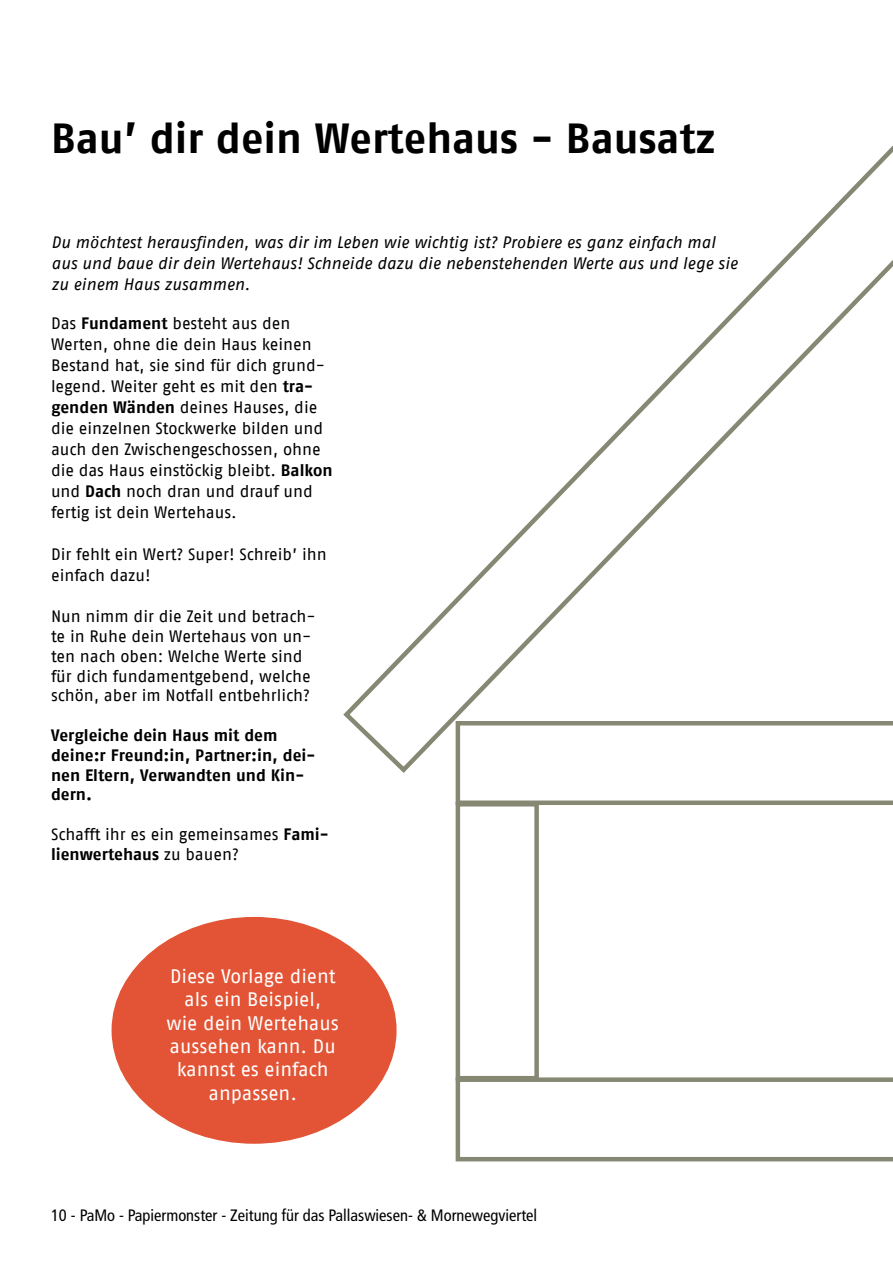
<style>
.page{position:relative;width:893px;height:1263px;background:#fff}
.page>*{position:absolute;margin:0;border:0;box-sizing:border-box;transform-origin:0 0}
.t1{font:700 42px "Fago No";color:#000}
.t2{font:19.5px/23.4px "Fago No";letter-spacing:-.005em;color:#fff;text-align:center}
.t3{font:16.5px/21px "Fago No";letter-spacing:-.005em;color:#000}
.t4{font:italic 16.5px/21px "Fago No";color:#000}
.t5{font:700 16.5px/19.8px "Fago No";color:#000}
.t6{font:condensed 16.5px "Frutiger LT Std";color:#000}
.s1{font-weight:700}
</style>
<div class="page">
<div style="left:112px;top:918px;width:284px;height:225px;background:#e25435;border-radius:50%"></div>
<svg style="left:456px;top:1077px;width:437px;height:84px"></svg>
<svg style="left:456px;top:776px;width:437px;height:29px"></svg>
<div style="left:456px;top:802px;width:83px;height:278px;background:#fff;border:4px solid #878874"></div>
<svg style="left:343px;top:145px;width:550px;height:631px"></svg>
<h1 class="t1" style="left:51px;top:114px;width:666px">Bau’ dir dein Wertehaus - Bausatz</h1>
<p class="t4" style="left:51px;top:232px;width:688px">Du möchtest herausfinden, was dir im Leben wie wichtig ist? Probiere es ganz einfach mal aus und baue dir dein Wertehaus! Schneide dazu die nebenstehenden Werte aus und lege sie zu einem Haus zusammen.</p>
<p class="t3" style="left:51px;top:313px;width:283px">Das <span class="s1">Fundament</span> besteht aus den Werten, ohne die dein Haus keinen Bestand hat, sie sind für dich grund&shy;legend. Weiter geht es mit den <span class="s1">tra&shy;genden Wänden</span> deines Hauses, die die einzelnen Stockwerke bilden und auch den Zwischengeschossen, ohne die das Haus einstöckig bleibt. <span class="s1">Balkon </span>und <span class="s1">Dach</span> noch dran und drauf und fertig ist dein Wertehaus.</p>
<p class="t3" style="left:51px;top:544px;width:277px">Dir fehlt ein Wert? Super! Schreib’ ihn einfach dazu!</p>
<p class="t3" style="left:51px;top:606px;width:266px;line-height:19.8px">Nun nimm dir die Zeit und betrach&shy;te in Ruhe dein Wertehaus von un&shy;ten nach oben: Welche Werte sind für dich fundamentgebend, welche schön, aber im Notfall entbehrlich?</p>
<p class="t5" style="left:51px;top:725px;width:266px">Vergleiche dein Haus mit dem deine:r Freund:in, Partner:in, dei&shy;nen Eltern, Verwandten und Kin&shy;dern.</p>
<p class="t3" style="left:51px;top:824px;width:279px;line-height:19.8px">Schafft ihr es ein gemeinsames <span class="s1">Fami&shy;lienwertehaus</span> zu bauen?</p>
<p class="t2" style="left:167px;top:964px;width:174px">Diese Vorlage dient als ein Beispiel, wie dein Wertehaus aussehen kann. Du kannst es einfach anpassen.</p>
<p class="t6" style="left:51px;top:1205px;width:488px">10 - PaMo - Papiermonster - Zeitung für das Pallaswiesen- &amp; Mornewegviertel</p>
</div>
